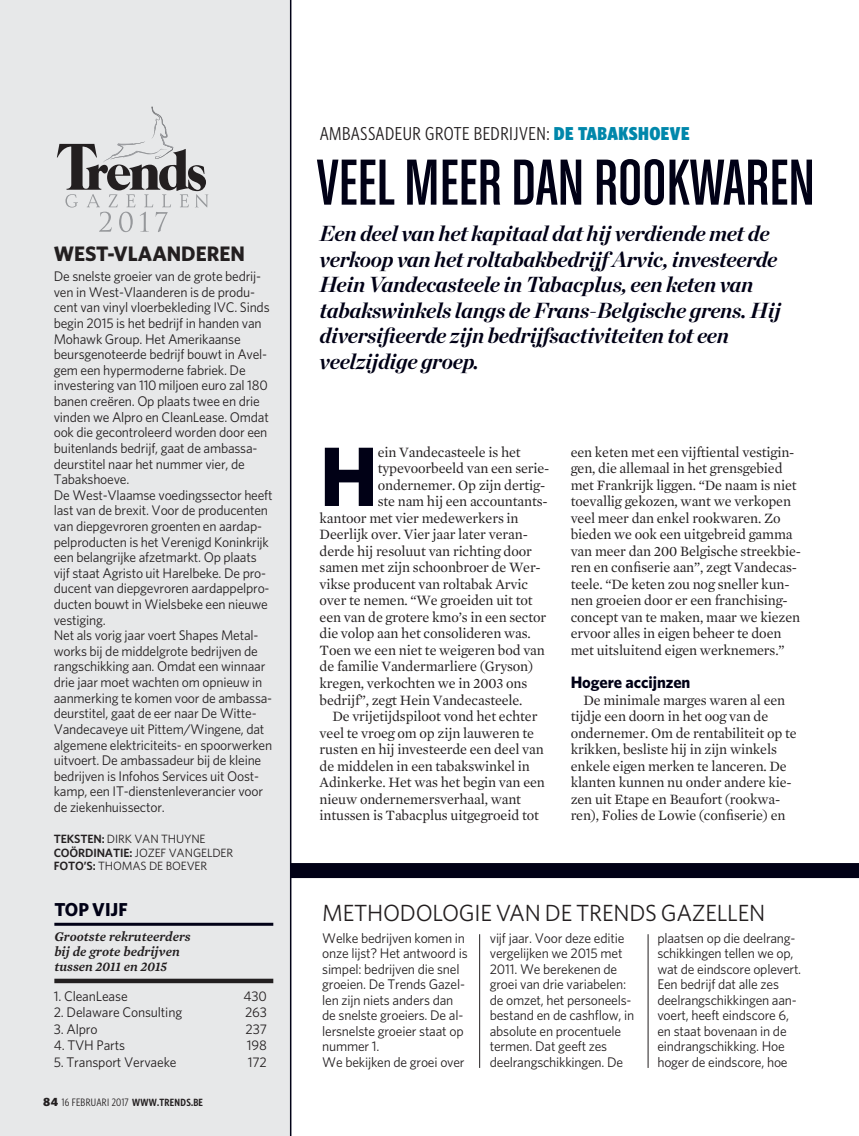
<style>
.page{position:relative;width:859px;height:1136px;background:#fff}
.page>*{position:absolute;margin:0;border:0;box-sizing:border-box;transform-origin:0 0}
.t1{font:700 84.45px "Whitney";color:#010116}
.t2{font:69px "Chalet Comprime Cologne Sixty";color:#010116}
.t3{font:23.4px "Whitney";letter-spacing:-.01em;color:#231f20}
.t4{font:italic 700 21.75px/25.5px "Chronicle Display";letter-spacing:-.01em;color:#010116}
.t5{font:700 21px "Whitney";color:#231f20}
.t6{font:18.75px "Whitney Condensed";letter-spacing:.025em;color:#231f20}
.t7{font:700 18.75px "Whitney";color:#010116}
.t8{font:700 16.5px "Whitney";letter-spacing:-.005em;color:#010116}
.t9{font:14.55px/16.5px "Mercury Text G1";letter-spacing:-.01em;color:#231f20}
.t10{font:13.95px/15.6px "Whitney";letter-spacing:-.015em;color:#231f20}
.t11{font:italic 600 13.5px/15px "Mercury Text G1";color:#231f20}
.t12{font:12px/13.5px "Whitney";letter-spacing:-.01em;color:#231f20}
.t13{font:10.8px "Whitney Condensed";letter-spacing:.025em;color:#231f20}
.s1{font-weight:600}
.s2{font-family:"Whitney";font-weight:900;font-size:12px}
.s3{font-weight:600;font-size:10.5px}
.s4{font-weight:900;color:#0087ab}
</style>
<div class="page">
<div style="left:281px;top:863px;width:578px;height:15px;background:#010116"></div>
<div style="left:0;top:0;width:290px;height:1135px;background:#e7e8e9"></div>
<hr style="left:479px;top:934px;width:1px;height:133px;background:#231f20">
<hr style="left:648px;top:934px;width:1px;height:133px;background:#231f20">
<svg style="left:57px;top:106px;width:152px;height:126px"></svg>
<hr style="left:290px;top:0;width:1px;height:1135px;background:#010116">
<hr style="left:54px;top:922px;width:219px;height:3px;background:#010116">
<div style="left:54px;top:978px;width:219px;height:5px;background:#231f20"></div>
<h3 class="t5" style="left:54px;top:247px;width:193px">WEST-VLAANDEREN</h3>
<p class="t10" style="left:54px;top:270px;width:220px">De snelste groeier van de grote bedrij&shy;ven in West-Vlaanderen is de produ&shy;cent van vinyl vloerbekleding IVC. Sinds begin 2015 is het bedrijf in handen van Mohawk Group. Het Amerikaanse beursgenoteerde bedrijf bouwt in Avel&shy;gem een hypermoderne fabriek. De investering van 110miljoen euro zal 180 banen creëren. Op plaats twee en drie vinden we Alpro en CleanLease. Omdat ook die gecontroleerd worden door een buitenlands bedrijf, gaat de ambassa&shy;deurstitel naar het nummer vier, de Tabakshoeve.<br>De West-Vlaamse voedingssector heeft last van de brexit. Voor de producenten van diepgevroren groenten en aardap&shy;pelproducten is het Verenigd Koninkrijk een belangrijke afzetmarkt. Op plaats vijf staat Agristo uit Harelbeke. De pro&shy;ducent van diepgevroren aardappelpro&shy;ducten bouwt in Wielsbeke een nieuwe vestiging.<br>Net als vorig jaar voert Shapes Metal&shy;works bij de middelgrote bedrijven de rangschikking aan. Omdat een winnaar drie jaar moet wachten om opnieuw in aanmerking te komen voor de ambassa&shy;deurstitel, gaat de eer naar De Witte-Vandecaveye uit Pittem/Wingene, dat algemene elektriciteits- en spoorwerken uitvoert. De ambassadeur bij de kleine bedrijven is Infohos Services uit Oost&shy;kamp, een IT-dienstenleverancier voor de ziekenhuissector.</p>
<p class="t12" style="left:54px;top:833px;width:181px"><span class="s1">TEKSTEN:</span> DIRK VAN THUYNE<br><span class="s1">COÖRDINATIE:</span> JOZEF VANGELDER<br><span class="s1">FOTO’S:</span> THOMAS DE BOEVER</p>
<h3 class="t7" style="left:54px;top:903px;width:75px">TOP VIJF</h3>
<p class="t11" style="left:54px;top:930px;width:138px">Grootste rekruteerders bij de grote bedrijven tussen 2011 en 2015</p>
<p class="t10" style="left:54px;top:989px;width:75px">1. CleanLease</p>
<p class="t10" style="left:244px;top:989px;width:25px">430</p>
<p class="t10" style="left:54px;top:1005px;width:130px">2. Delaware Consulting</p>
<p class="t10" style="left:245px;top:1005px;width:23px">263</p>
<p class="t10" style="left:54px;top:1022px;width:45px">3. Alpro</p>
<p class="t10" style="left:245px;top:1022px;width:23px">237</p>
<p class="t10" style="left:54px;top:1038px;width:73px">4. TVH Parts</p>
<p class="t10" style="left:247px;top:1038px;width:22px">198</p>
<p class="t10" style="left:54px;top:1055px;width:124px">5. Transport Vervaeke</p>
<p class="t10" style="left:248px;top:1055px;width:21px">172</p>
<p class="t13" style="left:43px;top:1098px;width:161px"><span class="s2">84</span> 16 FEBRUARI 2017 <span class="s3">WWW.TRENDS.BE</span></p>
<h3 class="t6" style="left:320px;top:127px;width:371px">AMBASSADEUR GROTE BEDRIJVEN: <span class="s4">DE TABAKSHOEVE</span></h3>
<h2 class="t2" style="left:317px;top:140px;width:500px">VEEL MEERDANROOKWAREN</h2>
<p class="t4" style="left:320px;top:223px;width:463px">Een deel van het kapitaal dat hij verdiende met de verkoop van het roltabakbedrijf Arvic, investeerde Hein Vandecasteele in Tabacplus, een keten van tabakswinkels langs de Frans-Belgische grens. Hij diversifieerde zijn bedrijfsactiviteiten tot een veelzijdige groep.</p>
<h1 class="t1" style="left:320px;top:447px;width:60px">H</h1>
<p class="t9" style="left:378px;top:443px;width:144px">ein Vandecasteele is het</p>
<p class="t9" style="left:378px;top:460px;width:173px">typevoorbeeld van een serie-</p>
<p class="t9" style="left:378px;top:476px;width:169px">ondernemer. Op zijn dertig-</p>
<p class="t9" style="left:378px;top:493px;width:172px">ste nam hij een accountants-</p>
<p class="t9" style="left:320px;top:509px;width:200px">kantoor met vier medewerkers in</p>
<p class="t9" style="left:320px;top:526px;width:210px">Deerlijk over. Vier jaar later veran-</p>
<p class="t9" style="left:320px;top:542px;width:214px">derde hij resoluut van richting door</p>
<p class="t9" style="left:320px;top:559px;width:223px">samen met zijn schoonbroer de Wer-</p>
<p class="t9" style="left:320px;top:575px;width:210px">vikse producent van roltabak Arvic</p>
<p class="t9" style="left:320px;top:592px;width:214px">over te nemen. “We groeiden uit tot</p>
<p class="t9" style="left:320px;top:608px;width:228px">een van de grotere kmo’s in een sector</p>
<p class="t9" style="left:320px;top:625px;width:213px">die volop aan het consolideren was.</p>
<p class="t9" style="left:320px;top:641px;width:227px">Toen we een niet te weigeren bod van</p>
<p class="t9" style="left:320px;top:658px;width:215px">de familie Vandermarliere (Gryson)</p>
<p class="t9" style="left:320px;top:674px;width:209px">kregen, verkochten we in 2003 ons</p>
<p class="t9" style="left:320px;top:691px;width:204px">bedrijf”, zegt Hein Vandecasteele.</p>
<p class="t9" style="left:332px;top:707px;width:207px">De vrijetijdspiloot vond het echter</p>
<p class="t9" style="left:320px;top:724px;width:216px">veel te vroeg om op zijn lauweren te</p>
<p class="t9" style="left:320px;top:740px;width:226px">rusten en hij investeerde een deel van</p>
<p class="t9" style="left:320px;top:757px;width:212px">de middelen in een tabakswinkel in</p>
<p class="t9" style="left:320px;top:773px;width:227px">Adinkerke. Het was het begin van een</p>
<p class="t9" style="left:320px;top:790px;width:203px">nieuw ondernemersverhaal, want</p>
<p class="t9" style="left:320px;top:806px;width:221px">intussen is Tabacplus uitgegroeid tot</p>
<p class="t9" style="left:571px;top:443px;width:232px">een keten met een vijftiental vestigin&shy;gen, die allemaal in het grensgebied met Frankrijk liggen. “De naam is niet toevallig gekozen, want we verkopen veel meer dan enkel rookwaren. Zo bieden we ook een uitgebreid gamma van meer dan 200 Belgische streekbie&shy;ren en confiserie aan”, zegt Vandecas&shy;teele. “De keten zou nog sneller kun&shy;nen groeien door er een franchising&shy;concept van te maken, maar we kiezen ervoor alles in eigen beheer te doen met uitsluitend eigen werknemers.”</p>
<p class="t8" style="left:571px;top:676px;width:121px">Hogere accijnzen</p>
<p class="t9" style="left:571px;top:691px;width:227px;text-indent:13px">De minimale marges waren al een tijdje een doorn in het oog van de ondernemer. Om de rentabiliteit op te krikken, besliste hij in zijn winkels enkele eigen merken te lanceren. De klanten kunnen nu onder andere kie&shy;zen uit Etape en Beaufort (rookwa&shy;ren), Folies de Lowie (confiserie) en</p>
<h3 class="t3" style="left:322px;top:905px;width:444px">METHODOLOGIE VAN DE TRENDS GAZELLEN</h3>
<p class="t10" style="left:322px;top:931px;width:147px">Welke bedrijven komen in onze lijst? Het antwoord is simpel: bedrijven die snel groeien. De Trends Gazel&shy;len zijn niets anders dan de snelste groeiers. De al&shy;lersnelste groeier staat op nummer 1.<br>We bekijken de groei over</p>
<p class="t10" style="left:490px;top:931px;width:146px">vijf jaar. Voor deze editie vergelijken we 2015 met<br>2011. We berekenen de groei van drie variabelen: de omzet, het personeels&shy;bestand en de cashflow, in absolute en procentuele termen. Dat geeft zes deelrangschikkingen. De</p>
<p class="t10" style="left:657px;top:931px;width:145px">plaatsen op die deelrang&shy;schikkingen tellen we op, wat de eindscore oplevert.<br>Een bedrijf dat alle zes deelrangschikkingen aan&shy;voert, heeft eindscore 6, en staat bovenaan in de eindrangschikking. Hoe hoger de eindscore, hoe</p>
</div>
